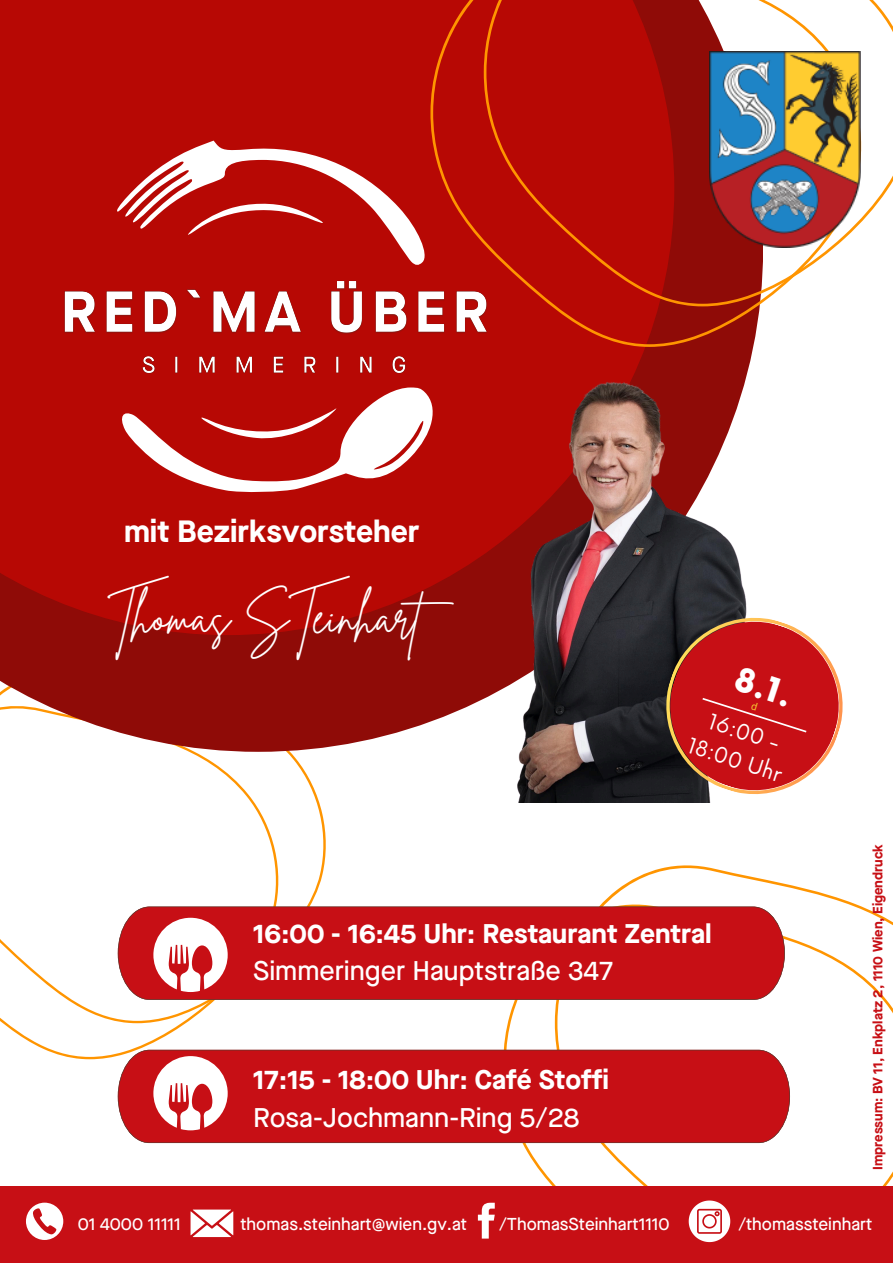
<style>
.page{position:relative;width:893px;height:1263px;background:#fff}
.page>*{position:absolute;margin:0;border:0;box-sizing:border-box;transform-origin:0 0}
.t1{font:47.25px "Brittany Signature";color:#fff}
.t2{font:900 32.62px "Now";color:#fff}
.t3{font:700 30.75px "Maison Neue";color:#fff}
.t4{font:700 27px/37.7px "Maison Neue";color:#fff}
.t5{font:21.08px "Now";color:#fff}
.t6{font:500 17.25px "Maison Neue";color:#fff}
.t7{font:700 13.5px "Maison Neue";color:#c70f15}
.s1{font-weight:500}
</style>
<div class="page">
<svg style="left:2px;top:1023px;width:280px;height:36px"></svg>
<svg style="left:0;top:752px;width:326px;height:271px"></svg>
<svg style="left:555px;top:865px;width:338px;height:321px"></svg>
<svg style="left:0;top:635px;width:329px;height:117px;fill:#8f0b07"></svg>
<div style="left:0;top:0;width:674px;height:635px;background:#b70804"></div>
<svg style="left:430px;top:0;width:330px;height:347px"></svg>
<svg style="left:484px;top:0;width:409px;height:306px"></svg>
<img style="left:709px;top:52px;width:151px;height:195px">
<svg style="left:117px;top:141px;width:322px;height:352px"></svg>
<img style="left:64px;top:276px;width:430px;height:74px">
<img style="left:117px;top:350px;width:212px;height:30px">
<img style="left:329px;top:347px;width:425px;height:455px">
<div style="left:118px;top:906px;width:667px;height:94px;background:#c70f15"></div>
<svg style="left:153px;top:918px;width:75px;height:74px"></svg>
<div style="left:118px;top:1050px;width:672px;height:93px;background:#c70f15"></div>
<svg style="left:153px;top:1056px;width:75px;height:74px"></svg>
<div style="left:0;top:1186px;width:893px;height:77px;background:#c70f15"></div>
<svg style="left:26px;top:1202px;width:37px;height:38px"></svg>
<svg style="left:190px;top:1209px;width:43px;height:28px"></svg>
<svg style="left:478px;top:1203px;width:17px;height:35px"></svg>
<svg style="left:688px;top:1200px;width:42px;height:42px"></svg>
<svg style="left:655px;top:607px;width:188px;height:196px"></svg>
<p class="t3" style="left:124px;top:511px;width:297px">mit Bezirksvorsteher</p>
<h3 class="t1" style="left:108px;top:586px;width:361px">Thomas STeinhart</h3>
<p class="t2" style="left:741px;top:661px;width:60px;rotate:18deg">8.1.</p>
<h3 class="t5" style="left:692px;top:733px;width:99px;rotate:18deg">18:00 Uhr</h3>
<h3 class="t5" style="left:713px;top:709px;width:75px;rotate:18deg">16:00 -</h3>
<h2 class="t4" style="left:253px;top:915px;width:460px">16:00 - 16:45 Uhr: Restaurant Zentral<br><span class="s1">Simmeringer Hauptstraße 347</span></h2>
<p class="t4" style="left:253px;top:1061px;width:357px">17:15 - 18:00 Uhr: Café Stoffi<br><span class="s1">Rosa-Jochmann-Ring 5/28</span></p>
<p class="t7" style="left:869px;top:1170px;width:327px;rotate:-90deg">Impressum: BV 11, Enkplatz 2, 1110 Wien, Eigendruck</p>
<p class="t6" style="left:78px;top:1212px;width:105px">01 4000 11111</p>
<p class="t6" style="left:240px;top:1212px;width:228px">thomas.steinhart@wien.gv.at</p>
<p class="t6" style="left:499px;top:1212px;width:172px">/ThomasSteinhart1110</p>
<p class="t6" style="left:738px;top:1212px;width:135px">/thomassteinhart</p>
</div>
